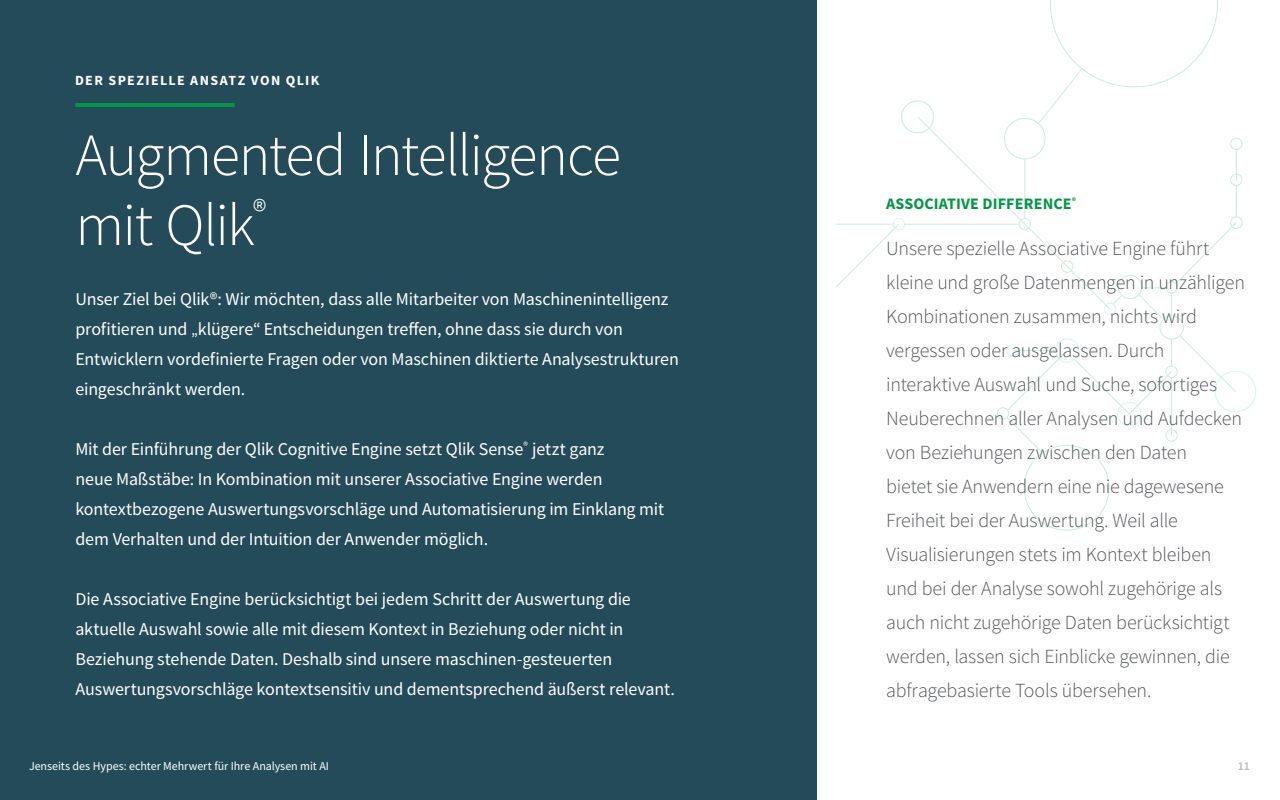
<style>
.page{position:relative;width:1280px;height:800px;background:#fff}
.page>*{position:absolute;margin:0;border:0;box-sizing:border-box;transform-origin:0 0}
.t1{font:300 60px/70px "Source Sans Pro";letter-spacing:-.03em;color:#fff}
.t2{font:300 20px/34px "Source Sans Pro";letter-spacing:-.01em;color:#54565a}
.t3{font:18px/30px "Source Sans Pro";letter-spacing:-.01em;color:#fff}
.t4{font:700 16px "Source Sans Pro";letter-spacing:.01em;color:#009845}
.t5{font:700 14px "Source Sans Pro";letter-spacing:.1em;color:#fff}
.t6{font:12px "Source Sans Pro";letter-spacing:-.005em;color:#fff}
.t7{font:600 12px "Source Sans Pro";color:#bbbbbd}
.s1{font-size:16px}
</style>
<div class="page">
<div style="left:0;top:0;width:817px;height:800px;background:#244b5a"></div>
<hr style="left:75px;top:103px;width:160px;height:4px;background:#009845">
<div style="left:1215px;top:371px;width:41px;height:41px;border:1px solid #40c0c0;border-radius:50%"></div>
<svg style="left:836px;top:67px;width:401px;height:464px"></svg>
<p class="t5" style="left:75px;top:71px;width:246px">DER SPEZIELLE ANSATZ VON QLIK</p>
<h1 class="t1" style="left:75px;top:120px;width:547px">Augmented Intelligence mit Qlik<sup>®</sup></h1>
<p class="t3" style="left:75px;top:284px;width:605px">Unser Ziel bei Qlik®: Wir möchten, dass alle Mitarbeiter von Maschinenintelligenz profitieren und <span class="s1">„</span>klügere“ Entscheidungen treffen, ohne dass sie durch von Entwicklern vordefinierte Fragen oder von Maschinen diktierte Analysestrukturen eingeschränkt werden.</p>
<p class="t3" style="left:75px;top:434px;width:590px">Mit der Einführung der Qlik Cognitive Engine setzt Qlik Sense<sup>®</sup> jetzt ganz<br>neue Maßstäbe: In Kombination mit unserer Associative Engine werden kontextbezogene Auswertungsvorschläge und Automatisierung im Einklang mit dem Verhalten und der Intuition der Anwender möglich.</p>
<p class="t3" style="left:75px;top:584px;width:601px">Die Associative Engine berücksichtigt bei jedem Schritt der Auswertung die aktuelle Auswahl sowie alle mit diesem Kontext in Beziehung oder nicht in Beziehung stehende Daten. Deshalb sind unsere maschinen-gesteuerten Auswertungsvorschläge kontextsensitiv und dementsprechend äußerst relevant.</p>
<p class="t4" style="left:886px;top:193px;width:191px">ASSOCIATIVE DIFFERENCE<sup>®</sup></p>
<p class="t2" style="left:886px;top:231px;width:360px">Unsere spezielle Associative Engine führt kleine und große Datenmengen in unzähligen Kombinationen zusammen, nichts wird vergessen oder ausgelassen. Durch interaktive Auswahl und Suche, sofortiges Neuberechnen aller Analysen und Aufdecken von Beziehungen zwischen den Daten<br>bietet sie Anwendern eine nie dagewesene Freiheit bei der Auswertung. Weil alle Visualisierungen stets im Kontext bleiben und bei der Analyse sowohl zugehörige als auch nicht zugehörige Daten berücksichtigt werden, lassen sich Einblicke gewinnen, die abfragebasierte Tools übersehen.</p>
<p class="t6" style="left:29px;top:758px;width:302px">Jenseits des Hypes: echter Mehrwert für Ihre Analysen mit AI</p>
<p class="t7" style="left:1238px;top:758px;width:14px">11</p>
</div>
